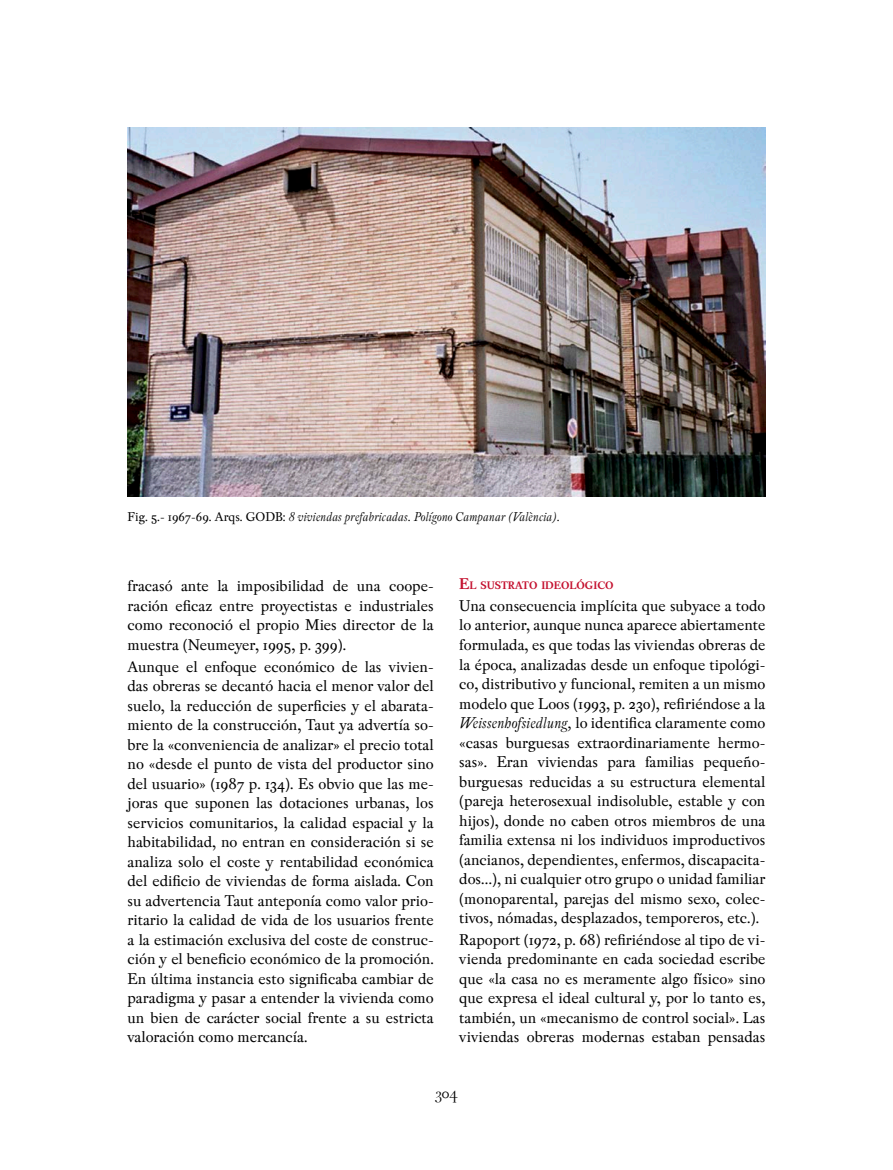
<style>
.page{position:relative;width:893px;height:1170px;background:#fff}
.page>*{position:absolute;margin:0;border:0;box-sizing:border-box;transform-origin:0 0}
.t1{font:18px "Peleguer";color:#000}
.t2{font:16.5px/19.5px "Pradell";color:#000;text-align:justify}
.t3{font:italic 13.5px "Pradell";color:#000}
.t4{font:700 11.55px "Pradell";color:#c4112f}
.s1{font-style:normal}
.s2{font-size:16.5px}
.s3{font-style:italic}
</style>
<div class="page">
<img style="left:128px;top:128px;width:637px;height:368px">
<p class="t3" style="left:128px;top:509px;width:434px"><span class="s1">Fig. 5.- 1967-69. Arqs. GODB:</span> 8 viviendas prefabricadas. Polígono Campanar (València).</p>
<p class="t2" style="left:128px;top:576px;width:308px">fracasó ante la imposibilidad de una coope&shy;ración eficaz entre proyectistas e industriales como reconoció el propio Mies director de la muestra (Neumeyer, 1995, p. 399).</p>
<p class="t2" style="left:128px;top:656px;width:308px">Aunque el enfoque económico de las vivien&shy;das obreras se decantó hacia el menor valor del suelo, la reducción de superficies y el abarata&shy;miento de la construcción, Taut ya advertía so&shy;bre la «conveniencia de analizar» el precio total no «desde el punto de vista del productor sino del usuario» (1987 p. 134). Es obvio que las me&shy;joras que suponen las dotaciones urbanas, los servicios comunitarios, la calidad espacial y la habitabilidad, no entran en consideración si se analiza solo el coste y rentabilidad económica del edificio de viviendas de forma aislada. Con su advertencia Taut anteponía como valor prio&shy;ritario la calidad de vida de los usuarios frente a la estimación exclusiva del coste de construc&shy;ción y el beneficio económico de la promoción.<br>En última instancia esto significaba cambiar de paradigma y pasar a entender la vivienda como un bien de carácter social frente a su estricta valoración como mercancía.</p>
<p class="t4" style="left:459px;top:579px;width:156px"><span class="s2">E</span>L SUSTRATO IDEOLÓGICO</p>
<p class="t2" style="left:459px;top:596px;width:308px">Una consecuencia implícita que subyace a todo lo anterior, aunque nunca aparece abiertamente formulada, es que todas las viviendas obreras de la época, analizadas desde un enfoque tipológi&shy;co, distributivo y funcional, remiten a un mismo modelo que Loos (1993, p. 230), refiriéndose a la <span class="s3">Weissenhofsiedlung,</span> lo identifica claramente como «casas burguesas extraordinariamente hermo&shy;sas». Eran viviendas para familias pequeño&shy;burguesas reducidas a su estructura elemental (pareja heterosexual indisoluble, estable y con hijos), donde no caben otros miembros de una familia extensa ni los individuos improductivos (ancianos, dependientes, enfermos, discapacita&shy;dos…), ni cualquier otro grupo o unidad familiar (monoparental, parejas del mismo sexo, colec&shy;tivos, nómadas, desplazados, temporeros, etc.).</p>
<p class="t2" style="left:459px;top:929px;width:308px">Rapoport (1972, p. 68) refiriéndose al tipo de vi&shy;vienda predominante en cada sociedad escribe que «la casa no es meramente algo físico» sino que expresa el ideal cultural y, por lo tanto es, también, un «mecanismo de control social». Las viviendas obreras modernas estaban pensadas</p>
<p class="t1" style="left:435px;top:1083px;width:24px">304</p>
</div>
